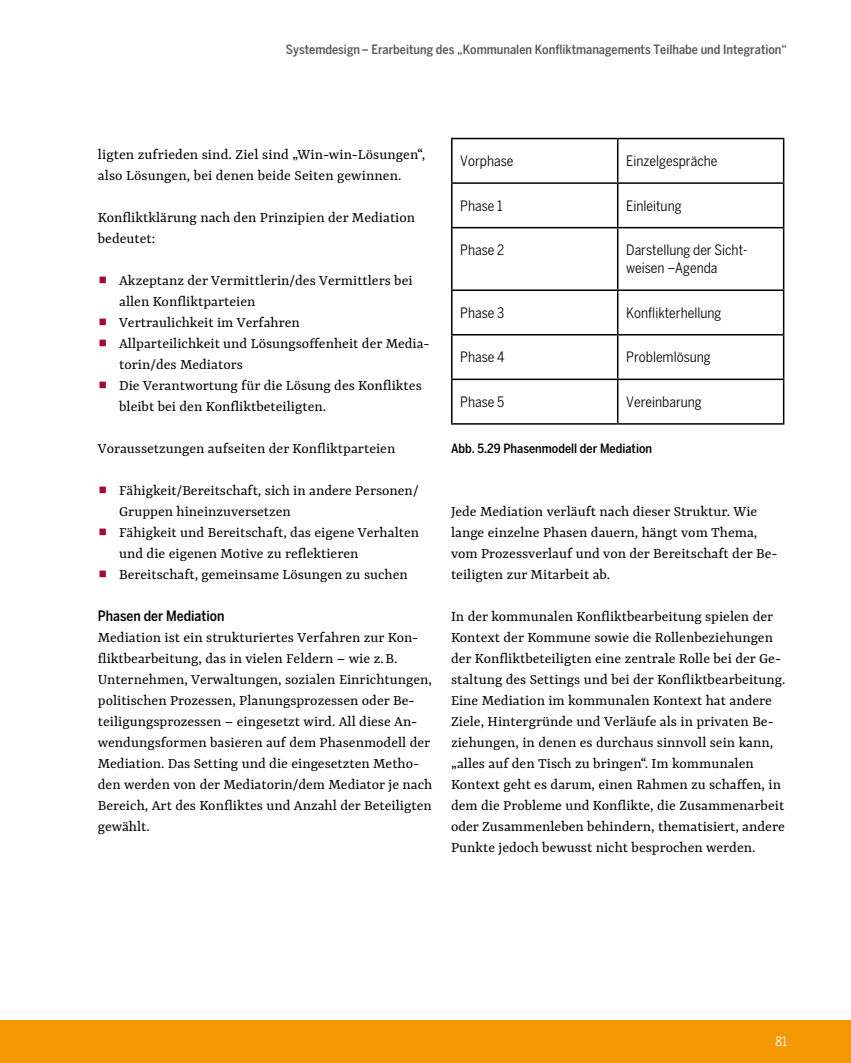
<style>
.page{position:relative;width:851px;height:1063px;background:#fff}
.page>*{position:absolute;margin:0;border:0;box-sizing:border-box;transform-origin:0 0}
.Fließ{font:15.75px/21px "Yrsa";color:#000}
.Kasten_fließ{font:condensed 14.25px/18px "Benton Sans";color:#000}
.Ü5{font:500 condensed 14.25px "Benton Sans";color:#000}
.t1{font:500 condensed 12.75px "Benton Sans";color:#575756}
.BU{font:500 condensed 12.75px "Benton Sans";color:#000}
.t2{font:condensed 12.75px "Benton Sans";color:#fff}
.s1{color:#a8063a}
</style>
<div class="page">
<div style="left:0;top:1020px;width:850px;height:43px;background:#f49800"></div>
<svg style="left:452px;top:139px;width:165px;height:284px"></svg>
<svg style="left:618px;top:184px;width:164px;height:239px"></svg>
<hr style="left:451px;top:138px;width:166px;height:1px;background:#000">
<hr style="left:451px;top:139px;width:1px;height:43px;background:#000">
<hr style="left:617px;top:138px;width:167px;height:1px;background:#000">
<hr style="left:617px;top:139px;width:1px;height:43px;background:#000">
<hr style="left:782px;top:139px;width:2px;height:43px;background:#000">
<hr style="left:451px;top:182px;width:166px;height:2px;background:#000">
<hr style="left:451px;top:184px;width:1px;height:43px;background:#000">
<hr style="left:617px;top:182px;width:167px;height:2px;background:#000">
<hr style="left:617px;top:184px;width:1px;height:43px;background:#000">
<hr style="left:782px;top:184px;width:2px;height:43px;background:#000">
<hr style="left:451px;top:227px;width:166px;height:1px;background:#000">
<hr style="left:451px;top:228px;width:1px;height:61px;background:#000">
<hr style="left:617px;top:227px;width:167px;height:1px;background:#000">
<hr style="left:617px;top:228px;width:1px;height:61px;background:#000">
<hr style="left:782px;top:228px;width:2px;height:61px;background:#000">
<hr style="left:451px;top:289px;width:166px;height:2px;background:#000">
<hr style="left:451px;top:291px;width:1px;height:43px;background:#000">
<hr style="left:617px;top:289px;width:167px;height:2px;background:#000">
<hr style="left:617px;top:291px;width:1px;height:43px;background:#000">
<hr style="left:782px;top:291px;width:2px;height:43px;background:#000">
<hr style="left:451px;top:334px;width:166px;height:2px;background:#000">
<hr style="left:451px;top:336px;width:1px;height:43px;background:#000">
<hr style="left:617px;top:334px;width:167px;height:2px;background:#000">
<hr style="left:617px;top:336px;width:1px;height:43px;background:#000">
<hr style="left:782px;top:336px;width:2px;height:43px;background:#000">
<hr style="left:451px;top:379px;width:166px;height:1px;background:#000">
<hr style="left:451px;top:380px;width:1px;height:43px;background:#000">
<hr style="left:617px;top:379px;width:167px;height:1px;background:#000">
<hr style="left:617px;top:380px;width:1px;height:43px;background:#000">
<hr style="left:782px;top:380px;width:2px;height:43px;background:#000">
<hr style="left:451px;top:423px;width:166px;height:2px;background:#000">
<hr style="left:617px;top:423px;width:167px;height:2px;background:#000">
<p class="t1" style="left:286px;top:42px;width:502px">Systemdesign – Erarbeitung des „Kommunalen Konfliktmanagements Teilhabe und Integration“</p>
<p class="Fließ" style="left:98px;top:143px;width:329px">ligten zufrieden sind. Ziel sind „Win-win-Lösungen“, also Lösungen, bei denen beide Seiten gewinnen.</p>
<p class="Fließ" style="left:98px;top:206px;width:319px">Konfliktklärung nach den Prinzipien der Mediation bedeutet:</p>
<p class="Fließ" style="left:119px;top:269px;width:295px;text-indent:-21px"><span class="s1">▪</span> Akzeptanz der Vermittlerin/des Vermittlers bei allen Konfliktparteien</p>
<p class="Fließ" style="left:98px;top:311px;width:203px"><span class="s1">▪</span> Vertraulichkeit im Verfahren</p>
<p class="Fließ" style="left:119px;top:332px;width:312px;text-indent:-21px"><span class="s1">▪</span> Allparteilichkeit und Lösungsoffenheit der Media&shy;torin/des Mediators</p>
<p class="Fließ" style="left:119px;top:374px;width:304px;text-indent:-21px"><span class="s1">▪</span> Die Verantwortung für die Lösung des Konfliktes bleibt bei den Konfliktbeteiligten.</p>
<p class="Fließ" style="left:98px;top:437px;width:299px">Voraussetzungen aufseiten der Konfliktparteien</p>
<p class="Fließ" style="left:119px;top:479px;width:301px;text-indent:-21px"><span class="s1">▪</span> Fähigkeit/Bereitschaft, sich in andere Personen/<br>Gruppen hineinzuversetzen</p>
<p class="Fließ" style="left:119px;top:521px;width:301px;text-indent:-21px"><span class="s1">▪</span> Fähigkeit und Bereitschaft, das eigene Verhalten und die eigenen Motive zu reflektieren</p>
<p class="Fließ" style="left:98px;top:563px;width:311px"><span class="s1">▪</span> Bereitschaft, gemeinsame Lösungen zu suchen</p>
<p class="Ü5" style="left:98px;top:607px;width:128px">Phasen der Mediation</p>
<p class="Fließ" style="left:98px;top:626px;width:336px">Mediation ist ein strukturiertes Verfahren zur Kon&shy;fliktbearbeitung, das in vielen Feldern – wie z.B.<br>Unternehmen, Verwaltungen, sozialen Einrichtungen, politischen Prozessen, Planungsprozessen oder Be&shy;teiligungsprozessen – eingesetzt wird. All diese An&shy;wendungsformen basieren auf dem Phasenmodell der Mediation. Das Setting und die eingesetzten Metho&shy;den werden von der Mediatorin/dem Mediator je nach Bereich, Art des Konfliktes und Anzahl der Beteiligten gewählt.</p>
<p class="Kasten_fließ" style="left:460px;top:152px;width:55px">Vorphase</p>
<p class="Kasten_fließ" style="left:626px;top:152px;width:93px">Einzelgespräche</p>
<p class="Kasten_fließ" style="left:460px;top:196px;width:44px">Phase 1</p>
<p class="Kasten_fließ" style="left:626px;top:196px;width:57px">Einleitung</p>
<p class="Kasten_fließ" style="left:460px;top:241px;width:46px">Phase 2</p>
<p class="Kasten_fließ" style="left:626px;top:241px;width:121px">Darstellung der Sicht&shy;weisen –Agenda</p>
<p class="Kasten_fließ" style="left:460px;top:303px;width:46px">Phase 3</p>
<p class="Kasten_fließ" style="left:626px;top:303px;width:97px">Konflikterhellung</p>
<p class="Kasten_fließ" style="left:460px;top:348px;width:46px">Phase 4</p>
<p class="Kasten_fließ" style="left:626px;top:348px;width:86px">Problemlösung</p>
<p class="Kasten_fließ" style="left:460px;top:393px;width:46px">Phase 5</p>
<p class="Kasten_fließ" style="left:626px;top:393px;width:77px">Vereinbarung</p>
<p class="BU" style="left:451px;top:441px;width:203px">Abb. 5.29 Phasenmodell der Mediation</p>
<p class="Fließ" style="left:451px;top:500px;width:328px">Jede Mediation verläuft nach dieser Struktur. Wie lange einzelne Phasen dauern, hängt vom Thema, vom Prozessverlauf und von der Bereitschaft der Be&shy;teiligten zur Mitarbeit ab.</p>
<p class="Fließ" style="left:451px;top:605px;width:336px">In der kommunalen Konfliktbearbeitung spielen der Kontext der Kommune sowie die Rollenbeziehungen der Konfliktbeteiligten eine zentrale Rolle bei der Ge&shy;staltung des Settings und bei der Konfliktbearbeitung.<br>Eine Mediation im kommunalen Kontext hat andere Ziele, Hintergründe und Verläufe als in privaten Be&shy;ziehungen, in denen es durchaus sinnvoll sein kann, „alles auf den Tisch zu bringen“. Im kommunalen Kontext geht es darum, einen Rahmen zu schaffen, in dem die Probleme und Konflikte, die Zusammenarbeit oder Zusammenleben behindern, thematisiert, andere Punkte jedoch bewusst nicht besprochen werden.</p>
<p class="t2" style="left:775px;top:1034px;width:13px">81</p>
</div>
